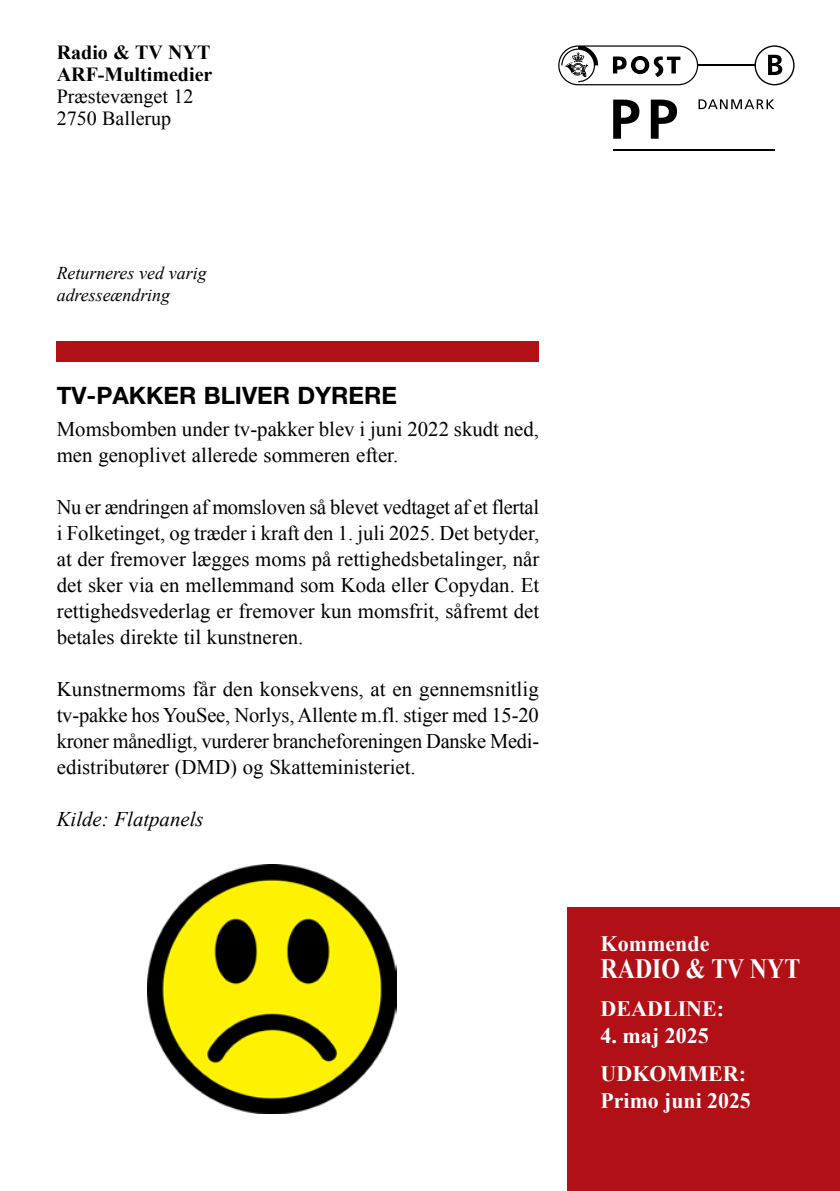
<style>
.page{position:relative;width:840px;height:1191px;background:#fff}
.page>*{position:absolute;margin:0;border:0;box-sizing:border-box;transform-origin:0 0}
.t1{font:700 28px "Times New Roman";color:#fff;scale:.85 1}
.t2{font:700 24px "Helvetica Neue LT Pro";color:#000}
.t3{font:700 22px/38px "Times New Roman";color:#fff}
.t4{font:20.8px/26px "Times New Roman";color:#000;text-align:justify}
.t5{font:italic 20.8px "Times New Roman";color:#000}
.t6{font:700 20px/22px "Times New Roman";color:#000}
.t7{font:20px/22px "Times New Roman";color:#000}
.t8{font:italic 18px/22px "Times New Roman";color:#000}
</style>
<div class="page">
<div style="left:567px;top:907px;width:272px;height:284px;background:#b11116"></div>
<svg style="left:698px;top:99px;width:76px;height:10px"></svg>
<hr style="left:697px;top:65px;width:77px;height:1px;background:#000">
<hr style="left:612px;top:149px;width:162px;height:1px;background:#000">
<svg style="left:613px;top:100px;width:26px;height:39px"></svg>
<svg style="left:650px;top:100px;width:26px;height:39px"></svg>
<svg style="left:558px;top:45px;width:139px;height:40px"></svg>
<svg style="left:754px;top:46px;width:39px;height:39px"></svg>
<div style="left:754px;top:45px;width:40px;height:40px;border:1px solid #000;border-radius:50%"></div>
<svg style="left:767px;top:55px;width:14px;height:20px"></svg>
<div style="left:57px;top:341px;width:482px;height:21px;background:#b11116"></div>
<img style="left:147px;top:864px;width:249px;height:249px">
<p class="t6" style="left:57px;top:41px;width:157px">Radio &amp; TV NYT<br>ARF-Multimedier</p>
<p class="t7" style="left:57px;top:85px;width:138px">Præstevænget 12<br>2750 Ballerup</p>
<p class="t8" style="left:57px;top:261px;width:151px">Returneres ved varig adresseændring</p>
<p class="t2" style="left:57px;top:381px;width:341px">TV-PAKKER BLIVER DYRERE</p>
<p class="t4" style="left:57px;top:416px;width:483px">Momsbomben under tv-pakker blev i juni 2022 skudt ned, men genoplivet allerede sommeren efter.</p>
<p class="t4" style="left:57px;top:494px;width:484px">Nu er ændringen af momsloven så blevet vedtaget af et flertal i Folketinget, og træder i kraft den 1. juli 2025. Det betyder, at der fremover lægges moms på rettighedsbetalinger, når det sker via en mellemmand som Koda eller Copydan. Et rettighedsvederlag er fremover kun momsfrit, såfremt det betales direkte til kunstneren.</p>
<p class="t4" style="left:57px;top:676px;width:483px">Kunstnermoms får den konsekvens, at en gennemsnitlig tv-pakke hos YouSee, Norlys, Allente m.fl. stiger med 15-20 kroner månedligt, vurderer brancheforeningen Danske Medi&shy;edistributører (DMD) og Skatteministeriet.</p>
<p class="t5" style="left:57px;top:805px;width:148px">Kilde: Flatpanels</p>
<p class="t3" style="left:600px;top:923px;width:110px">Kommende</p>
<h1 class="t1" style="left:600px;top:949px;width:236px">RADIO &amp; TV NYT</h1>
<p class="t3" style="left:600px;top:988px;width:125px">DEADLINE:</p>
<p class="t3" style="left:600px;top:1015px;width:147px">4. maj 2025<br>UDKOMMER:</p>
<p class="t3" style="left:600px;top:1080px;width:152px">Primo juni 2025</p>
</div>
